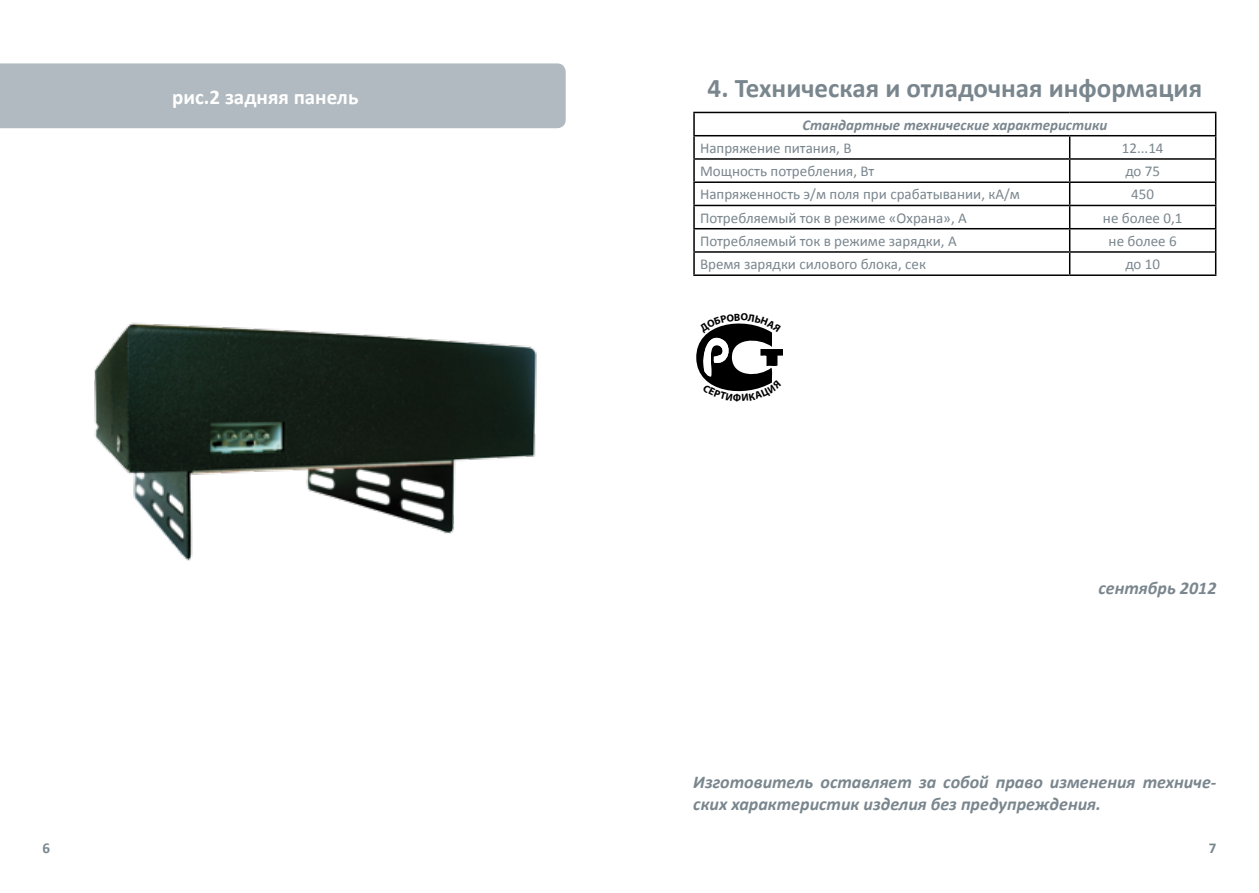
<style>
.page{position:relative;width:1259px;height:893px;background:#fff}
.page>*{position:absolute;margin:0;border:0;box-sizing:border-box;transform-origin:0 0}
.t1{font:700 27px "Calibri";color:#7a868e}
.t2{font:700 21px "Calibri";color:#fff}
.t3{font:italic 700 18px/21.6px "Calibri";color:#7a868e}
.t4{font:15px "Calibri";color:#7a868e}
.t5{font:italic 700 15px "Calibri";color:#7a868e}
.t6{font:700 15px "Calibri";color:#7a868e}
</style>
<div class="page">
<img style="left:94px;top:322px;width:443px;height:239px">
<div style="left:0;top:63px;width:566px;height:65px;background:#b1bac0"></div>
<hr style="left:693px;top:112px;width:376px;height:1px;background:#000">
<hr style="left:693px;top:113px;width:2px;height:22px;background:#000">
<hr style="left:1069px;top:112px;width:147px;height:1px;background:#000">
<hr style="left:693px;top:135px;width:376px;height:1px;background:#000">
<hr style="left:693px;top:136px;width:2px;height:22px;background:#000">
<hr style="left:1069px;top:135px;width:147px;height:1px;background:#000">
<hr style="left:693px;top:158px;width:376px;height:2px;background:#000">
<hr style="left:693px;top:160px;width:2px;height:21px;background:#000">
<hr style="left:1069px;top:158px;width:147px;height:2px;background:#000">
<hr style="left:693px;top:181px;width:376px;height:2px;background:#000">
<hr style="left:693px;top:183px;width:2px;height:22px;background:#000">
<hr style="left:1069px;top:181px;width:147px;height:2px;background:#000">
<hr style="left:693px;top:205px;width:376px;height:1px;background:#000">
<hr style="left:693px;top:206px;width:2px;height:22px;background:#000">
<hr style="left:1069px;top:205px;width:147px;height:1px;background:#000">
<hr style="left:693px;top:228px;width:376px;height:1px;background:#000">
<hr style="left:693px;top:229px;width:2px;height:22px;background:#000">
<hr style="left:1069px;top:228px;width:147px;height:1px;background:#000">
<hr style="left:693px;top:251px;width:376px;height:2px;background:#000">
<hr style="left:693px;top:253px;width:2px;height:21px;background:#000">
<hr style="left:1069px;top:251px;width:147px;height:2px;background:#000">
<svg style="left:1069px;top:136px;width:1px;height:138px"></svg>
<svg style="left:1215px;top:113px;width:1px;height:161px"></svg>
<hr style="left:693px;top:274px;width:376px;height:2px;background:#000">
<hr style="left:1069px;top:274px;width:147px;height:2px;background:#000">
<svg style="left:696px;top:323px;width:87px;height:69px"></svg>
<h2 class="t2" style="left:172px;top:83px;width:188px">рис.2 задняя панель</h2>
<h1 class="t1" style="left:707px;top:71px;width:496px">4. Техническая и отладочная информация</h1>
<p class="t5" style="left:802px;top:115px;width:307px">Стандартные технические характеристики</p>
<p class="t4" style="left:700px;top:138px;width:153px">Напряжение питания, В</p>
<p class="t4" style="left:1121px;top:138px;width:43px">12...14</p>
<p class="t4" style="left:700px;top:162px;width:176px">Мощность потребления, Вт</p>
<p class="t4" style="left:1125px;top:162px;width:36px">до 75</p>
<p class="t4" style="left:700px;top:185px;width:321px">Напряженность э/м поля при срабатывании, кА/м</p>
<p class="t4" style="left:1131px;top:185px;width:24px">450</p>
<p class="t4" style="left:700px;top:208px;width:268px">Потребляемый ток в режиме «Охрана», А</p>
<p class="t4" style="left:1103px;top:208px;width:81px">не более 0,1</p>
<p class="t4" style="left:700px;top:231px;width:258px">Потребляемый ток в режиме зарядки, А</p>
<p class="t4" style="left:1108px;top:231px;width:70px">не более 6</p>
<p class="t4" style="left:700px;top:255px;width:227px">Время зарядки силового блока, сек</p>
<p class="t4" style="left:1125px;top:255px;width:36px">до 10</p>
<p class="t3" style="left:1098px;top:577px;width:119px">сентябрь 2012</p>
<p class="t3" style="left:693px;top:772px;width:524px">Изготовитель оставляет за собой право изменения техниче&shy;ских характеристик изделия без предупреждения.</p>
<p class="t6" style="left:43px;top:839px;width:9px">6</p>
<p class="t6" style="left:1208px;top:839px;width:9px">7</p>
</div>
